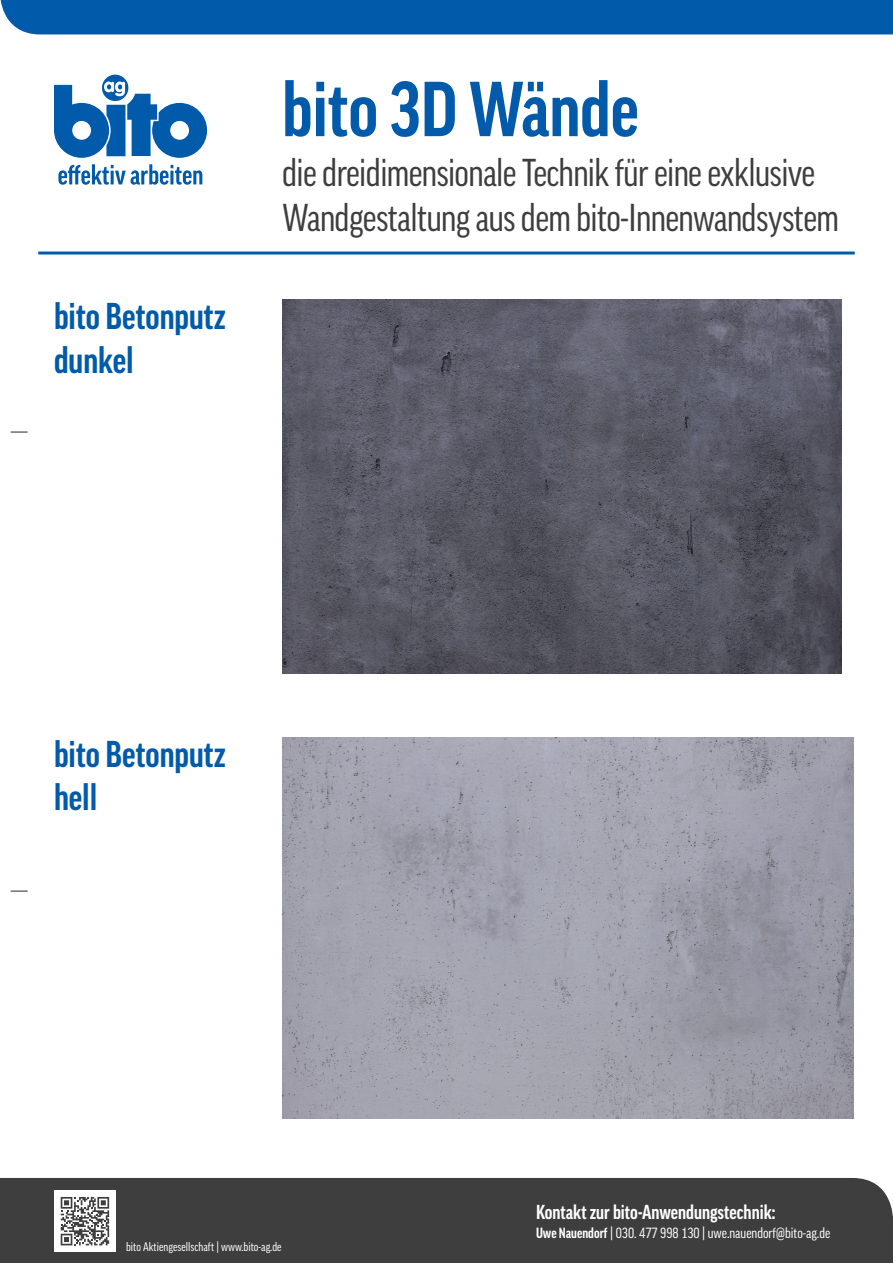
<style>
.page{position:relative;width:893px;height:1263px;background:#fff}
.page>*{position:absolute;margin:0;border:0;box-sizing:border-box;transform-origin:0 0}
.t1{font:700 condensed 75px "Good Pro";color:#015aaa}
.t2{font:condensed 37.5px/45px "Good Pro";letter-spacing:-.015em;color:#3e3e3f}
.t3{font:700 condensed 36px/43.2px "Good Pro";color:#015aaa}
.t4{font:700 condensed 19.5px "Good Pro";color:#fff}
.t5{font:condensed 14.25px "Good Pro";color:#fff}
.Adresse{font:condensed 12px "Good Pro";color:#fff}
.s1{font-weight:700}
</style>
<div class="page">
<svg style="left:11px;top:431px;width:17px;height:2px"></svg>
<svg style="left:11px;top:890px;width:17px;height:2px"></svg>
<hr style="left:38px;top:251px;width:817px;height:3px;background:#015aaa">
<div style="left:102px;top:75px;width:26px;height:26px;background:#015aaa;border-radius:50%"></div>
<svg style="left:58px;top:164px;width:144px;height:21px"></svg>
<svg style="left:54px;top:82px;width:153px;height:76px"></svg>
<div style="left:0;top:1178px;width:893px;height:85px;background:#3e3e3f"></div>
<div style="left:54px;top:1190px;width:62px;height:62px;background:#fff"></div>
<svg style="left:61px;top:1197px;width:48px;height:48px"></svg>
<div style="left:0;top:0;width:893px;height:34px;background:#015aaa"></div>
<img style="left:282px;top:300px;width:560px;height:373px">
<img style="left:282px;top:737px;width:571px;height:381px">
<p class="t3" style="left:54px;top:295px;width:173px">bito Betonputz dunkel</p>
<h1 class="t1" style="left:282px;top:68px;width:358px">bito 3D Wände</h1>
<p class="t2" style="left:282px;top:150px;width:558px">die dreidimensionale Technik für eine exklusive<br>Wandgestaltung aus dem bito-Innenwandsystem</p>
<p class="t3" style="left:54px;top:732px;width:173px">bito Betonputz hell</p>
<p class="Adresse" style="left:126px;top:1240px;width:157px">bito Aktiengesellschaft | www.bito-ag.de</p>
<p class="t4" style="left:536px;top:1201px;width:241px">Kontakt zur bito-Anwendungstechnik:</p>
<p class="t5" style="left:536px;top:1225px;width:296px"><span class="s1">Uwe Nauendorf</span> | 030. 477 998 130 | uwe.nauendorf@bito-ag.de</p>
</div>
